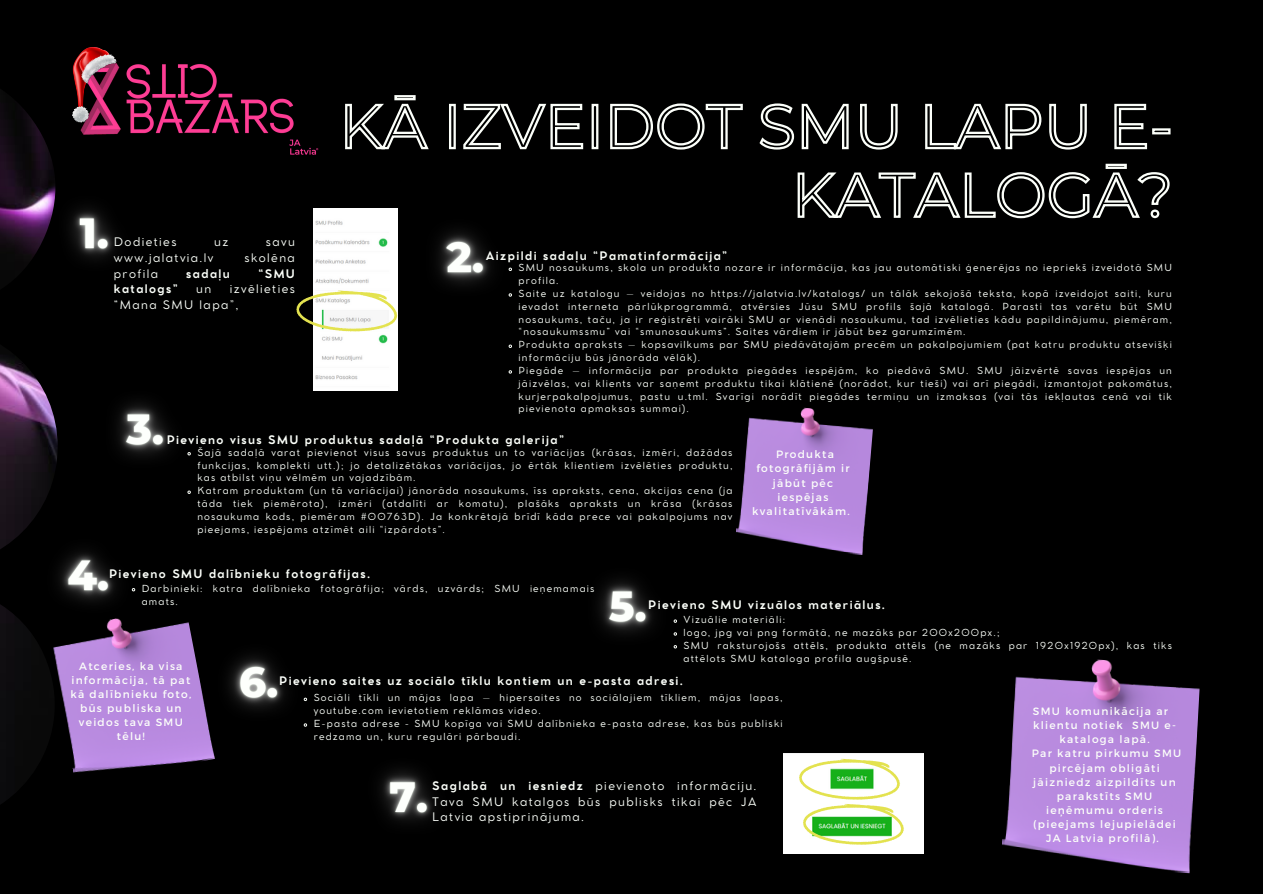
<style>
.page{position:relative;width:1263px;height:894px;background:#fff}
.page>*{position:absolute;margin:0;border:0;box-sizing:border-box;transform-origin:0 0}
.t1{font:700 11.7px "Cocomat Pro";letter-spacing:.12em;color:#fcfffa}
.t2{font:11.7px/15.5px "Cocomat Pro";letter-spacing:.12em;color:#fcfffa}
.t3{font:10.65px/14.1px "Montserrat";letter-spacing:.12em;color:#fcfffa;text-align:center}
.t4{font:9.6px/12.8px "Cocomat Pro";letter-spacing:.12em;color:#fcfffa}
.s1{font-weight:700}
</style>
<div class="page">
<div style="left:0;top:0;width:1263px;height:893px;background:#000"></div>
<svg style="left:345px;top:95px;width:826px;height:55px"></svg>
<svg style="left:797px;top:163px;width:373px;height:56px"></svg>
<img style="left:313px;top:208px;width:85px;height:182px">
<svg style="left:296px;top:290px;width:102px;height:41px;background:#d0d1b9"></svg>
<img style="left:438px;top:231px;width:53px;height:55px">
<svg style="left:508px;top:267px;width:4px;height:4px"></svg>
<svg style="left:508px;top:293px;width:4px;height:4px"></svg>
<svg style="left:508px;top:344px;width:4px;height:4px"></svg>
<svg style="left:508px;top:370px;width:4px;height:4px"></svg>
<img style="left:736px;top:407px;width:137px;height:148px">
<img style="left:58px;top:622px;width:157px;height:151px">
<img style="left:194px;top:622px;width:112px;height:130px">
<div style="left:784px;top:753px;width:139px;height:100px;background:#fff"></div>
<img style="left:70px;top:208px;width:46px;height:52px">
<img style="left:117px;top:402px;width:54px;height:55px">
<svg style="left:187px;top:452px;width:4px;height:4px"></svg>
<svg style="left:187px;top:490px;width:4px;height:4px"></svg>
<img style="left:58px;top:552px;width:96px;height:93px">
<svg style="left:131px;top:587px;width:5px;height:4px"></svg>
<img style="left:599px;top:579px;width:78px;height:70px">
<svg style="left:673px;top:618px;width:4px;height:5px"></svg>
<svg style="left:673px;top:631px;width:4px;height:5px"></svg>
<svg style="left:673px;top:644px;width:4px;height:4px"></svg>
<svg style="left:303px;top:697px;width:5px;height:4px"></svg>
<svg style="left:303px;top:722px;width:5px;height:5px"></svg>
<img style="left:380px;top:769px;width:54px;height:53px">
<svg style="left:799px;top:758px;width:105px;height:86px;background:#c1e7ad"></svg>
<img style="left:1002px;top:659px;width:198px;height:213px">
<img style="left:72px;top:60px;width:247px;height:95px">
<img style="left:73px;top:47px;width:43px;height:75px">
<img style="left:0;top:90px;width:58px;height:714px">
<p class="t2" style="left:114px;top:235px;width:64px">Dodieties</p>
<p class="t2" style="left:214px;top:235px;width:16px">uz</p>
<p class="t2" style="left:266px;top:235px;width:31px">savu</p>
<p class="t2" style="left:114px;top:251px;width:101px">www.jalatvia.lv</p>
<p class="t2" style="left:245px;top:251px;width:52px">skolēna</p>
<p class="t2" style="left:114px;top:266px;width:46px">profila</p>
<p class="t1" style="left:186px;top:269px;width:45px">sadaļu</p>
<p class="t1" style="left:258px;top:269px;width:38px">“SMU</p>
<p class="t1" style="left:114px;top:284px;width:65px">katalogs”</p>
<p class="t2" style="left:196px;top:282px;width:17px">un</p>
<p class="t1" style="left:486px;top:251px;width:243px">Aizpildi sadaļu “Pamatinformācija”</p>
<p class="t4" style="left:519px;top:262px;width:655px">SMU nosaukums, skola un produkta nozare ir informācija, kas jau automātiski ģenerējas no iepriekš izveidotā SMU profila.</p>
<p class="t4" style="left:519px;top:288px;width:655px;text-align:justify">Saite uz katalogu – veidojas no https://jalatvia.lv/katalogs/ un tālāk sekojošā teksta, kopā izveidojot saiti, kuru ievadot interneta pārlūkprogrammā, atvērsies Jūsu SMU profils šajā katalogā. Parasti tas varētu būt SMU nosaukums, taču, ja ir reģistrēti vairāki SMU ar vienādi nosaukumu, tad izvēlieties kādu papildinājumu, piemēram, “nosaukumssmu” vai “smunosaukums”. Saites vārdiem ir jābūt bez garumzīmēm.</p>
<p class="t4" style="left:519px;top:339px;width:655px">Produkta apraksts – kopsavilkums par SMU piedāvātajām precēm un pakalpojumiem (pat katru produktu atsevišķi informāciju būs jānorāda vēlāk).</p>
<p class="t4" style="left:519px;top:365px;width:655px;text-align:justify">Piegāde – informācija par produkta piegādes iespējām, ko piedāvā SMU. SMU jāizvērtē savas iespējas un jāizvēlas, vai klients var saņemt produktu tikai klātienē (norādot, kur tieši) vai arī piegādi, izmantojot pakomātus, kurjerpakalpojumus, pastu u.tml. Svarīgi norādīt piegādes termiņu un izmaksas (vai tās iekļautas cenā vai tik pievienota apmaksas summai).</p>
<p class="t3" style="left:776px;top:447px;width:59px">Produkta</p>
<p class="t3" style="left:756px;top:461px;width:95px">fotogrāfijām ir</p>
<p class="t3" style="left:773px;top:475px;width:62px">jābūt pēc</p>
<p class="t3" style="left:777px;top:489px;width:52px">iespējas</p>
<p class="t3" style="left:752px;top:503px;width:99px">kvalitatīvākām.</p>
<p class="t2" style="left:114px;top:282px;width:182px;text-indent:116px">izvēlieties “Mana SMU lapa”,</p>
<p class="t1" style="left:167px;top:435px;width:399px">Pievieno visus SMU produktus sadaļā “Produkta galerija”</p>
<p class="t4" style="left:197px;top:446px;width:537px;text-align:justify">Šajā sadaļā varat pievienot visus savus produktus un to variācijas (krāsas, izmēri, dažādas funkcijas, komplekti utt.); jo detalizētākas variācijas, jo ērtāk klientiem izvēlēties produktu, kas atbilst viņu vēlmēm un vajadzībām.</p>
<p class="t4" style="left:197px;top:485px;width:537px;text-align:justify">Katram produktam (un tā variācijai) jānorāda nosaukums, īss apraksts, cena, akcijas cena (ja tāda tiek piemērota), izmēri (atdalīti ar komatu), plašāks apraksts un krāsa (krāsas nosaukuma kods, piemēram #00763D). Ja konkrētajā brīdī kāda prece vai pakalpojums nav pieejams, iespējams atzīmēt aili “izpārdots”.</p>
<p class="t1" style="left:109px;top:569px;width:263px">Pievieno SMU dalībnieku fotogrāfijas.</p>
<p class="t4" style="left:142px;top:582px;width:454px">Darbinieki: katra dalībnieka fotogrāfija; vārds, uzvārds; SMU ieņemamais amats.</p>
<p class="t1" style="left:648px;top:600px;width:238px">Pievieno SMU vizuālos materiālus.</p>
<p class="t4" style="left:684px;top:614px;width:103px">Vizuālie materiāli:</p>
<p class="t4" style="left:684px;top:626px;width:318px">logo, jpg vai png formātā, ne mazāks par 200x200px.;</p>
<p class="t4" style="left:684px;top:639px;width:490px">SMU raksturojošs attēls, produkta attēls (ne mazāks par 1920x1920px), kas tiks attēlots SMU kataloga profila augšpusē.</p>
<p class="t4" style="left:314px;top:692px;width:470px">Sociāli tīkli un mājas lapa – hipersaites no sociālajiem tīkliem, mājas lapas, youtube.com ievietotiem reklāmas video.</p>
<p class="t4" style="left:314px;top:717px;width:470px">E-pasta adrese - SMU kopīga vai SMU dalībnieka e-pasta adrese, kas būs publiski redzama un, kuru regulāri pārbaudi.</p>
<p class="t2" style="left:432px;top:779px;width:326px;text-align:justify"><span class="s1">Saglabā un iesniedz</span> pievienoto informāciju.<br>Tava SMU katalgos būs publisks tikai pēc JA Latvia apstiprinājuma.</p>
<p class="t3" style="left:71px;top:658px;width:122px">Atceries, ka visa informācija, tā pat kā dalībnieku foto, būs publiska un veidos tava SMU tēlu!</p>
<p class="t1" style="left:279px;top:675px;width:405px">Pievieno saites uz sociālo tīklu kontiem un e-pasta adresi.</p>
<p class="t3" style="left:1033px;top:703px;width:137px">SMU komunikācija ar</p>
<p class="t3" style="left:1033px;top:717px;width:144px">klientu notiek SMU e-</p>
<p class="t3" style="left:1059px;top:731px;width:92px">kataloga lapā.</p>
<p class="t3" style="left:1032px;top:745px;width:151px">Par katru pirkumu SMU</p>
<p class="t3" style="left:1049px;top:760px;width:112px">pircējam obligāti</p>
<p class="t3" style="left:1033px;top:774px;width:144px">jāizniedz aizpildīts un</p>
<p class="t3" style="left:1057px;top:788px;width:97px">parakstīts SMU</p>
<p class="t3" style="left:1046px;top:802px;width:118px">ieņēmumu orderis</p>
<p class="t3" style="left:1033px;top:816px;width:144px">(pieejams lejupielādei</p>
<p class="t3" style="left:1046px;top:830px;width:114px">JA Latvia profilā).</p>
</div>
